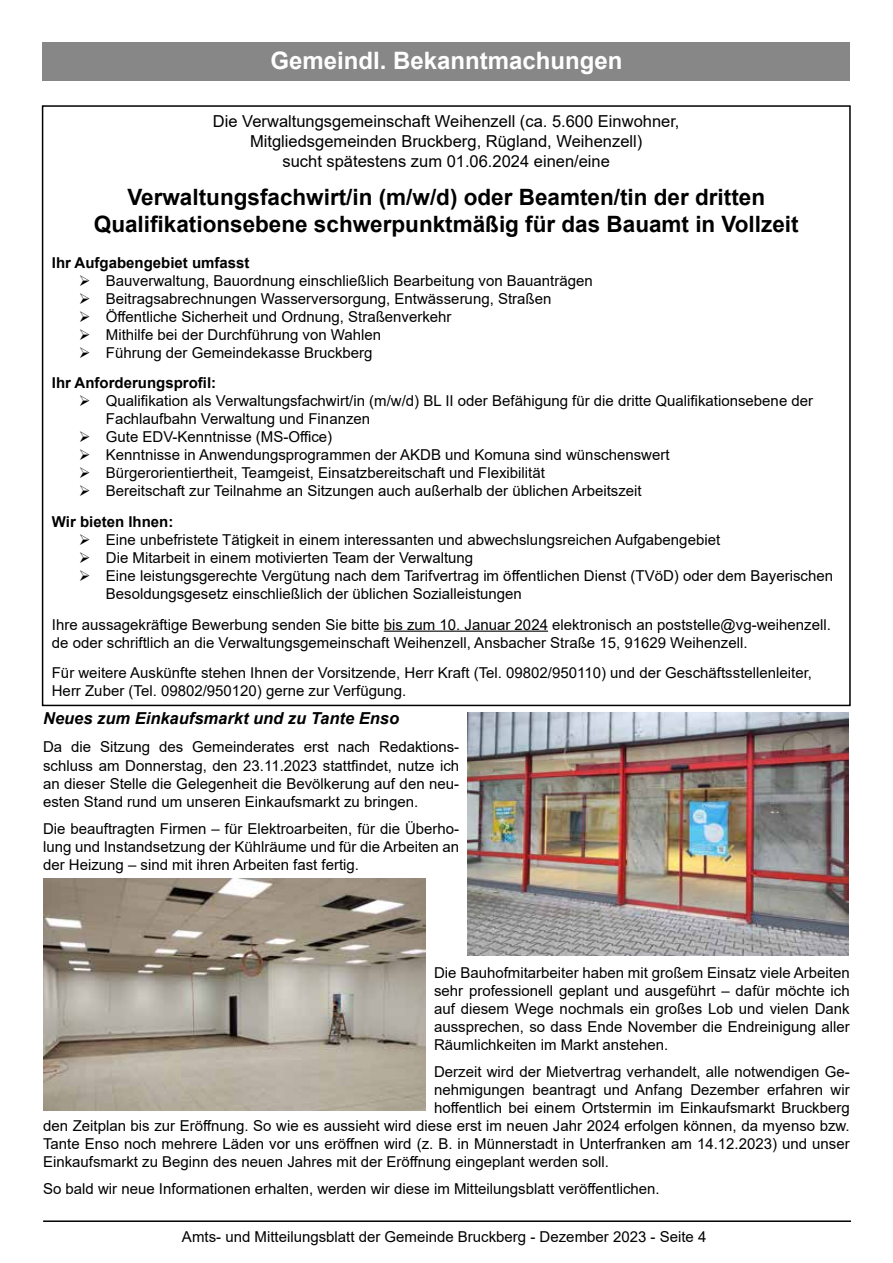
<style>
.page{position:relative;width:893px;height:1263px;background:#fff}
.page>*{position:absolute;margin:0;border:0;box-sizing:border-box;transform-origin:0 0}
.t1{font:700 24px "Arial";color:#fff}
.t2{font:700 22.5px/27px "Arial";color:#000;text-align:center}
.t3{font:16.5px/19.8px "Arial";color:#000;text-align:center}
.t4{font:italic 700 16.5px "Arial";color:#000}
.t5{font:15px/18px "Arial";color:#000}
.t6{font:700 15px "Arial";color:#000}
.s1{font-weight:700}
</style>
<div class="page">
<hr style="left:43px;top:1220px;width:808px;height:2px;background:#000">
<div style="left:43px;top:43px;width:807px;height:38px;background:#878787"></div>
<hr style="left:384px;top:631px;width:164px;height:1px;background:#000">
<img style="left:468px;top:712px;width:380px;height:244px">
<img style="left:43px;top:878px;width:383px;height:233px">
<h1 class="t1" style="left:270px;top:44px;width:354px">Gemeindl. Bekanntmachungen</h1>
<p class="t3" style="left:213px;top:111px;width:468px">Die Verwaltungsgemeinschaft Weihenzell (ca. 5.600 Einwohner,<br>Mitgliedsgemeinden Bruckberg, Rügland, Weihenzell)<br>sucht spätestens zum 01.06.2024 einen/eine</p>
<h2 class="t2" style="left:94px;top:184px;width:706px">Verwaltungsfachwirt/in (m/w/d) oder Beamten/tin der dritten<br>Qualifikationsebene schwerpunktmäßig für das Bauamt in Vollzeit</h2>
<p class="t6" style="left:52px;top:252px;width:199px">Ihr Aufgabengebiet umfasst</p>
<p class="t5" style="left:79px;top:271px;width:515px">➢ Bauverwaltung, Bauordnung einschließlich Bearbeitung von Bauanträgen</p>
<p class="t5" style="left:79px;top:289px;width:474px">➢ Beitragsabrechnungen Wasserversorgung, Entwässerung, Straßen</p>
<p class="t5" style="left:79px;top:307px;width:374px">➢ Öffentliche Sicherheit und Ordnung, Straßenverkehr</p>
<p class="t5" style="left:79px;top:325px;width:304px">➢ Mithilfe bei der Durchführung von Wahlen</p>
<p class="t5" style="left:52px;top:337px;width:322px;line-height:30.6px;text-indent:27px">➢ Führung der Gemeindekasse Bruckberg<br><span class="s1">Ihr Anforderungsprofil:</span></p>
<p class="t5" style="left:106px;top:392px;width:709px;text-indent:-27px">➢ Qualifikation als Verwaltungsfachwirt/in (m/w/d) BL II oder Befähigung für die dritte Qualifikationsebene der<br>Fachlaufbahn Verwaltung und Finanzen</p>
<p class="t5" style="left:79px;top:428px;width:255px">➢ Gute EDV-Kenntnisse (MS-Office)</p>
<p class="t5" style="left:79px;top:446px;width:592px">➢ Kenntnisse in Anwendungsprogrammen der AKDB und Komuna sind wünschenswert</p>
<p class="t5" style="left:79px;top:464px;width:468px">➢ Bürgerorientiertheit, Teamgeist, Einsatzbereitschaft und Flexibilität</p>
<p class="t5" style="left:52px;top:476px;width:591px;line-height:30.6px;text-indent:27px">➢ Bereitschaft zur Teilnahme an Sitzungen auch außerhalb der üblichen Arbeitszeit<br><span class="s1">Wir bieten Ihnen:</span></p>
<p class="t5" style="left:79px;top:531px;width:643px">➢ Eine unbefristete Tätigkeit in einem interessanten und abwechslungsreichen Aufgabengebiet</p>
<p class="t5" style="left:79px;top:549px;width:396px">➢ Die Mitarbeit in einem motivierten Team der Verwaltung</p>
<p class="t5" style="left:106px;top:567px;width:729px;text-indent:-27px">➢ Eine leistungsgerechte Vergütung nach dem Tarifvertrag im öffentlichen Dienst (TVöD) oder dem Bayerischen<br>Besoldungsgesetz einschließlich der üblichen Sozialleistungen</p>
<p class="t5" style="left:52px;top:615px;width:780px">Ihre aussagekräftige Bewerbung senden Sie bitte bis zum 10. Januar 2024 elektronisch an poststelle@vg-weihenzell. de oder schriftlich an die Verwaltungsgemeinschaft Weihenzell, Ansbacher Straße 15, 91629 Weihenzell.</p>
<p class="t5" style="left:52px;top:664px;width:762px">Für weitere Auskünfte stehen Ihnen der Vorsitzende, Herr Kraft (Tel. 09802/950110) und der Geschäftsstellenleiter,<br>Herr Zuber (Tel. 09802/950120) gerne zur Verfügung.</p>
<p class="t4" style="left:43px;top:707px;width:358px">Neues zum Einkaufsmarkt und zu Tante Enso</p>
<p class="t5" style="left:43px;top:738px;width:418px;text-align:justify">Da die Sitzung des Gemeinderates erst nach Redaktions&shy;schluss am Donnerstag, den 23.11.2023 stattfindet, nutze ich an dieser Stelle die Gelegenheit die Bevölkerung auf den neu&shy;esten Stand rund um unseren Einkaufsmarkt zu bringen.</p>
<p class="t5" style="left:43px;top:819px;width:418px;text-align:justify">Die beauftragten Firmen – für Elektroarbeiten, für die Überho&shy;lung und Instandsetzung der Kühlräume und für die Arbeiten an der Heizung – sind mit ihren Arbeiten fast fertig.</p>
<p class="t5" style="left:434px;top:963px;width:417px;text-align:justify">Die Bauhofmitarbeiter haben mit großem Einsatz viele Arbeiten sehr professionell geplant und ausgeführt – dafür möchte ich auf diesem Wege nochmals ein großes Lob und vielen Dank aussprechen, so dass Ende November die Endreinigung aller Räumlichkeiten im Markt anstehen.</p>
<p class="t5" style="left:434px;top:1062px;width:417px">Derzeit wird der Mietvertrag verhandelt, alle notwendigen Ge-</p>
<p class="t5" style="left:434px;top:1080px;width:417px">nehmigungen beantragt und Anfang Dezember erfahren wir</p>
<p class="t5" style="left:434px;top:1098px;width:417px">hoffentlich bei einem Ortstermin im Einkaufsmarkt Bruckberg</p>
<p class="t5" style="left:43px;top:1116px;width:808px">den Zeitplan bis zur Eröffnung. So wie es aussieht wird diese erst im neuen Jahr 2024 erfolgen können, da myenso bzw.</p>
<p class="t5" style="left:43px;top:1134px;width:808px">Tante Enso noch mehrere Läden vor uns eröffnen wird (z. B. in Münnerstadt in Unterfranken am 14.12.2023) und unser</p>
<p class="t5" style="left:43px;top:1152px;width:567px">Einkaufsmarkt zu Beginn des neuen Jahres mit der Eröffnung eingeplant werden soll.</p>
<p class="t5" style="left:43px;top:1179px;width:618px">So bald wir neue Informationen erhalten, werden wir diese im Mitteilungsblatt veröffentlichen.</p>
<p class="t5" style="left:182px;top:1228px;width:526px">Amts- und Mitteilungsblatt der Gemeinde Bruckberg - Dezember 2023 - Seite 4</p>
</div>
